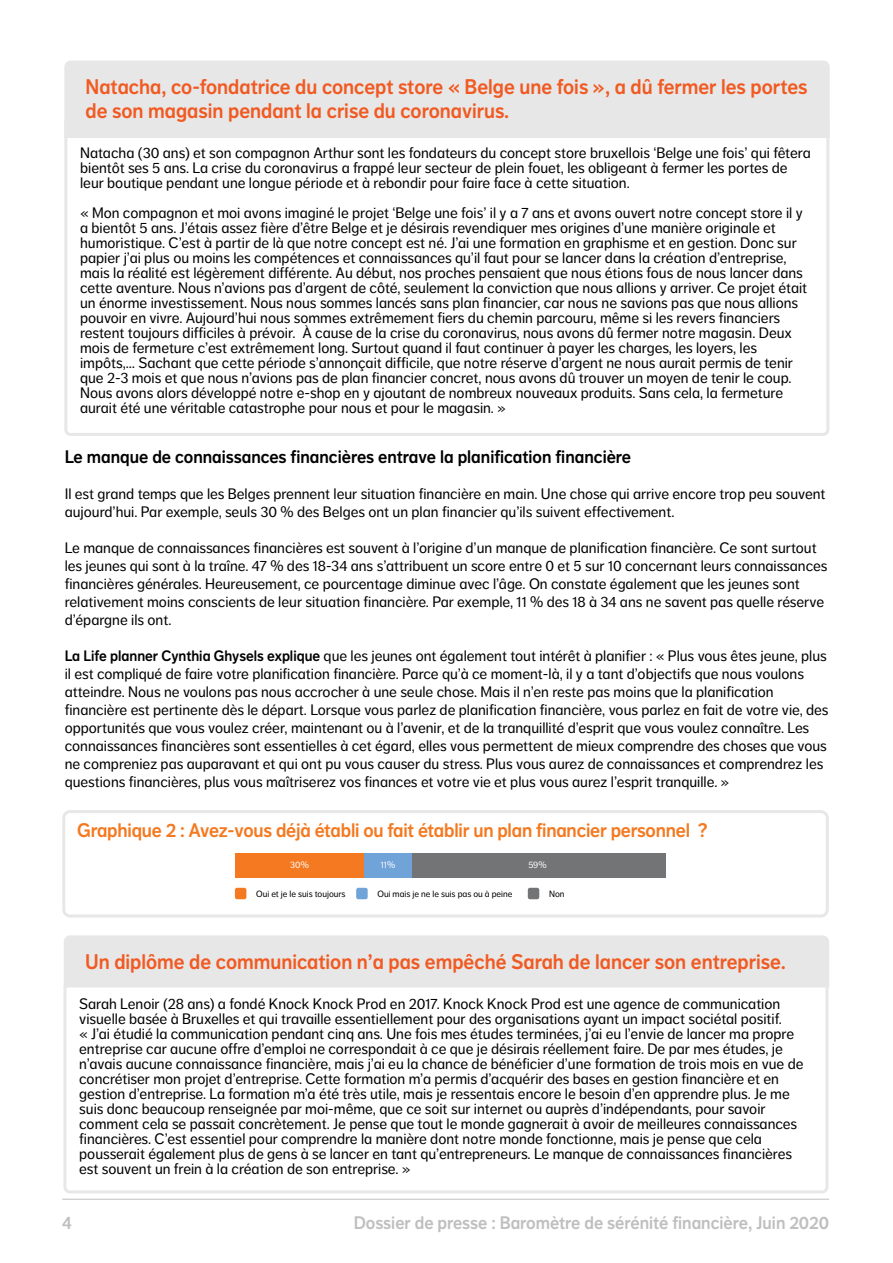
<style>
.page{position:relative;width:893px;height:1263px;background:#fff}
.page>*{position:absolute;margin:0;border:0;box-sizing:border-box;transform-origin:0 0}
.t1{font:21px/24px "NN Dagny Display";color:#f15a22}
.t2{font:19.5px "NN Dagny Display";letter-spacing:-.01em;color:#f47920}
.t3{font:18px "NN Dagny Display";color:#000}
.t4{font:18px "NN Dagny Display";color:#c0bfbf}
.t5{font:15px/15px "NN Dagny Text";color:#000}
.t6{font:9.3px "NN Dagny Text";color:#fff}
.t7{font:9px "NN Dagny Text";color:#000}
.s1{font-family:"NN Dagny Display"}
</style>
<div class="page">
<hr style="left:62px;top:1199px;width:767px;height:1px;background:#c0bfbf">
<div style="left:64px;top:116px;width:765px;height:320px;border:3px solid #e7e7e7;border-radius:5px"></div>
<div style="left:64px;top:61px;width:766px;height:77px;background:#e7e7e7"></div>
<div style="left:62px;top:810px;width:767px;height:107px;border:3px solid #e7e7e7;border-radius:6px"></div>
<div style="left:235px;top:888px;width:11px;height:11px;background:#f47920;border-radius:2px"></div>
<div style="left:356px;top:888px;width:12px;height:11px;background:#70a4d8;border-radius:2px"></div>
<div style="left:528px;top:888px;width:11px;height:11px;background:#737476;border-radius:2px"></div>
<div style="left:235px;top:853px;width:129px;height:25px;background:#f47920"></div>
<div style="left:412px;top:853px;width:254px;height:25px;background:#737476"></div>
<div style="left:364px;top:853px;width:48px;height:25px;background:#70a4d8"></div>
<div style="left:63px;top:981px;width:765px;height:212px;border:3px solid #e7e7e7;border-radius:5px"></div>
<div style="left:64px;top:935px;width:765px;height:52px;background:#e7e7e7"></div>
<h1 class="t1" style="left:86px;top:75px;width:723px">Natacha, co-fondatrice du concept store « Belge une fois », a dû fermer les portes de son magasin pendant la crise du coronavirus.</h1>
<p class="t5" style="left:80px;top:145px;width:732px">Natacha (30 ans) et son compagnon Arthur sont les fondateurs du concept store bruxellois ‘Belge une fois’ qui fêtera bientôt ses 5 ans. La crise du coronavirus a frappé leur secteur de plein fouet, les obligeant à fermer les portes de leur boutique pendant une longue période et à rebondir pour faire face à cette situation.</p>
<p class="t5" style="left:80px;top:205px;width:729px">« Mon compagnon et moi avons imaginé le projet ‘Belge une fois’ il y a 7 ans et avons ouvert notre concept store il y a bientôt 5 ans. J’étais assez fière d’être Belge et je désirais revendiquer mes origines d’une manière originale et humoristique. C’est à partir de là que notre concept est né. J’ai une formation en graphisme et en gestion. Donc sur papier j’ai plus ou moins les compétences et connaissances qu’il faut pour se lancer dans la création d’entreprise, mais la réalité est légèrement différente. Au début, nos proches pensaient que nous étions fous de nous lancer dans cette aventure. Nous n’avions pas d’argent de côté, seulement la conviction que nous allions y arriver. Ce projet était un énorme investissement. Nous nous sommes lancés sans plan financier, car nous ne savions pas que nous allions pouvoir en vivre. Aujourd’hui nous sommes extrêmement fiers du chemin parcouru, même si les revers financiers restent toujours difficiles à prévoir. À cause de la crise du coronavirus, nous avons dû fermer notre magasin. Deux mois de fermeture c’est extrêmement long. Surtout quand il faut continuer à payer les charges, les loyers, les impôts,… Sachant que cette période s’annonçait difficile, que notre réserve d’argent ne nous aurait permis de tenir que 2-3 mois et que nous n’avions pas de plan financier concret, nous avons dû trouver un moyen de tenir le coup.<br>Nous avons alors développé notre e-shop en y ajoutant de nombreux nouveaux produits. Sans cela, la fermeture aurait été une véritable catastrophe pour nous et pour le magasin. »</p>
<p class="t3" style="left:65px;top:446px;width:568px">Le manque de connaissances financières entrave la planification financière</p>
<p class="t5" style="left:65px;top:485px;width:762px;line-height:18px">Il est grand temps que les Belges prennent leur situation financière en main. Une chose qui arrive encore trop peu souvent aujourd’hui. Par exemple, seuls 30 % des Belges ont un plan financier qu’ils suivent effectivement.</p>
<p class="t5" style="left:65px;top:539px;width:764px;line-height:18px">Le manque de connaissances financières est souvent à l’origine d’un manque de planification financière. Ce sont surtout les jeunes qui sont à la traîne. 47 % des 18-34 ans s’attribuent un score entre 0 et 5 sur 10 concernant leurs connaissances financières générales. Heureusement, ce pourcentage diminue avec l’âge. On constate également que les jeunes sont relativement moins conscients de leur situation financière. Par exemple, 11 % des 18 à 34 ans ne savent pas quelle réserve d’épargne ils ont.</p>
<p class="t5" style="left:65px;top:647px;width:765px;line-height:18px"><span class="s1">La Life planner Cynthia Ghysels explique</span> que les jeunes ont également tout intérêt à planifier : « Plus vous êtes jeune, plus il est compliqué de faire votre planification financière. Parce qu’à ce moment-là, il y a tant d’objectifs que nous voulons atteindre. Nous ne voulons pas nous accrocher à une seule chose. Mais il n’en reste pas moins que la planification financière est pertinente dès le départ. Lorsque vous parlez de planification financière, vous parlez en fait de votre vie, des opportunités que vous voulez créer, maintenant ou à l’avenir, et de la tranquillité d’esprit que vous voulez connaître. Les connaissances financières sont essentielles à cet égard, elles vous permettent de mieux comprendre des choses que vous ne compreniez pas auparavant et qui ont pu vous causer du stress. Plus vous aurez de connaissances et comprendrez les questions financières, plus vous maîtriserez vos finances et votre vie et plus vous aurez l’esprit tranquille. »</p>
<h2 class="t2" style="left:77px;top:819px;width:632px">Graphique 2 : Avez-vous déjà établi ou fait établir un plan financier personnel ?</h2>
<p class="t6" style="left:290px;top:859px;width:20px">30%</p>
<p class="t6" style="left:381px;top:859px;width:16px">11%</p>
<p class="t6" style="left:528px;top:859px;width:20px">59%</p>
<p class="t7" style="left:256px;top:889px;width:91px">Oui et je le suis toujours</p>
<p class="t7" style="left:377px;top:889px;width:137px">Oui mais je ne le suis pas ou à peine</p>
<p class="t7" style="left:549px;top:889px;width:17px">Non</p>
<h1 class="t1" style="left:85px;top:950px;width:702px">Un diplôme de communication n’a pas empêché Sarah de lancer son entreprise.</h1>
<p class="t5" style="left:79px;top:996px;width:726px">Sarah Lenoir (28 ans) a fondé Knock Knock Prod en 2017. Knock Knock Prod est une agence de communication visuelle basée à Bruxelles et qui travaille essentiellement pour des organisations ayant un impact sociétal positif.<br>« J’ai étudié la communication pendant cinq ans. Une fois mes études terminées, j’ai eu l’envie de lancer ma propre entreprise car aucune offre d’emploi ne correspondait à ce que je désirais réellement faire. De par mes études, je n’avais aucune connaissance financière, mais j’ai eu la chance de bénéficier d’une formation de trois mois en vue de concrétiser mon projet d’entreprise. Cette formation m’a permis d’acquérir des bases en gestion financière et en gestion d’entreprise. La formation m’a été très utile, mais je ressentais encore le besoin d’en apprendre plus. Je me suis donc beaucoup renseignée par moi-même, que ce soit sur internet ou auprès d’indépendants, pour savoir comment cela se passait concrètement. Je pense que tout le monde gagnerait à avoir de meilleures connaissances financières. C’est essentiel pour comprendre la manière dont notre monde fonctionne, mais je pense que cela pousserait également plus de gens à se lancer en tant qu’entrepreneurs. Le manque de connaissances financières est souvent un frein à la création de son entreprise. »</p>
<p class="t4" style="left:62px;top:1212px;width:11px">4</p>
<p class="t4" style="left:354px;top:1212px;width:477px">Dossier de presse : Baromètre de sérénité financière, Juin 2020</p>
</div>
